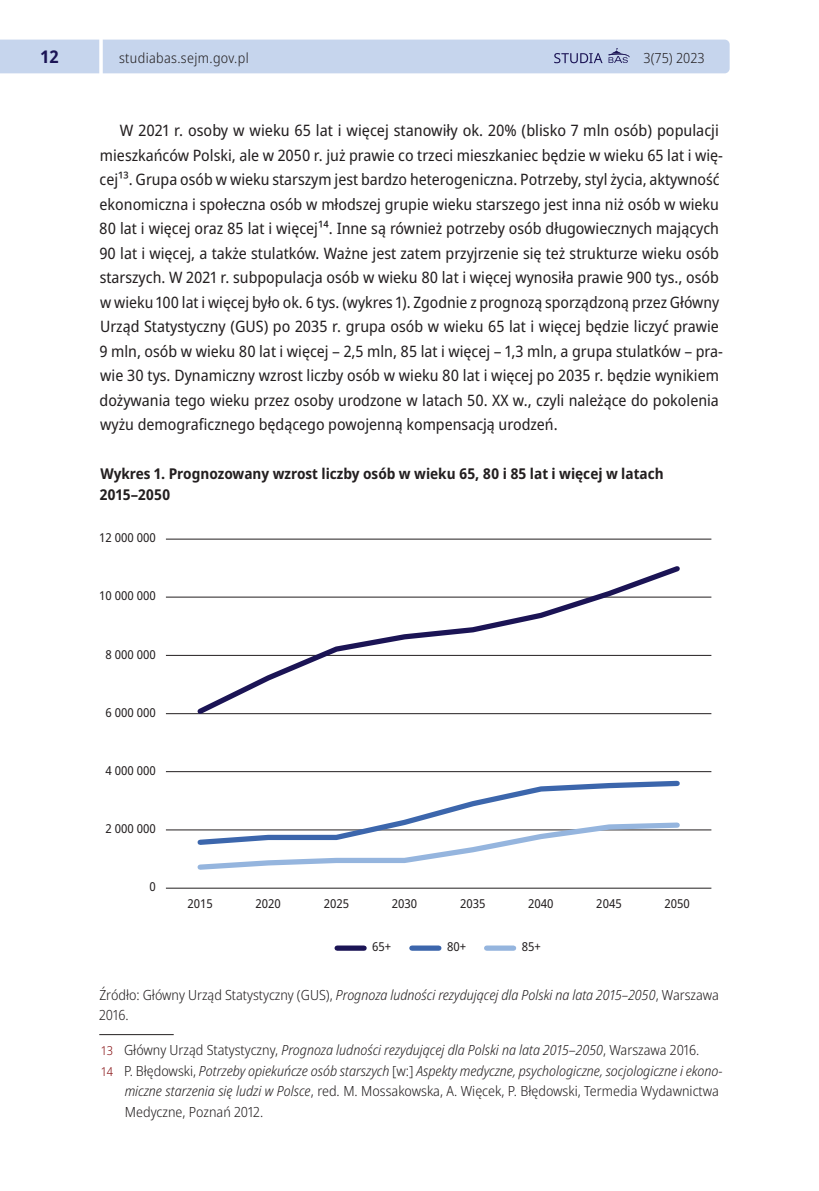
<style>
.page{position:relative;width:819px;height:1191px;background:#fff}
.page>*{position:absolute;margin:0;border:0;box-sizing:border-box;transform-origin:0 0}
.t1{font:700 semi-condensed 17.5px "Noto Sans";color:#1b1455}
.t2{font:semi-condensed 15.75px/24.5px "Noto Sans";color:#231f20}
.t3{font:700 semi-condensed 14.88px/21px "Noto Sans";color:#231f20}
.t4{font:italic 300 semi-condensed 14px/20.5px "Noto Sans";color:#231f20}
.t5{font:300 semi-condensed 14px "Noto Sans";color:#231f20}
.t6{font:300 semi-condensed 14px "Noto Sans";letter-spacing:.025em;color:#231f20}
.t7{font:semi-condensed 12.25px "Noto Sans";color:#231f20}
.s1{font-style:normal}
.s2{font-style:normal;font-size:12.25px;color:#850e11}
.s3{font-style:italic}
</style>
<div class="page">
<div style="left:0;top:40px;width:729px;height:33px;background:#c6d5ed"></div>
<hr style="left:99px;top:0;width:4px;height:112px;background:#fff">
<hr style="left:166px;top:539px;width:545px;height:1px;background:#231f20">
<hr style="left:166px;top:597px;width:545px;height:1px;background:#231f20">
<hr style="left:166px;top:655px;width:545px;height:1px;background:#231f20">
<hr style="left:166px;top:713px;width:545px;height:1px;background:#231f20">
<hr style="left:166px;top:771px;width:545px;height:1px;background:#231f20">
<hr style="left:166px;top:829px;width:545px;height:1px;background:#231f20">
<hr style="left:166px;top:888px;width:545px;height:1px;background:#231f20">
<svg style="left:193px;top:566px;width:491px;height:149px"></svg>
<svg style="left:194px;top:780px;width:488px;height:90px"></svg>
<div style="left:337px;top:945px;width:27px;height:5px;background:#1b1455"></div>
<div style="left:412px;top:945px;width:27px;height:5px;background:#3c66ac"></div>
<div style="left:486px;top:945px;width:27px;height:5px;background:#95b5de"></div>
<hr style="left:99px;top:1034px;width:75px;height:1px;background:#231f20">
<p class="t1" style="left:40px;top:44px;width:20px">12</p>
<p class="t6" style="left:119px;top:48px;width:131px">studiabas.sejm.gov.pl</p>
<p class="t5" style="left:643px;top:48px;width:63px">3(75) 2023</p>
<p class="t2" style="left:99px;top:119px;width:625px;text-indent:21px">W 2021 r. osoby w wieku 65 lat i więcej stanowiły ok. 20% (blisko 7 mln osób) populacji mieszkańców Polski, ale w 2050 r. już prawie co trzeci mieszkaniec będzie w wieku 65 lat i wię&shy;cej13. Grupa osób w wieku starszym jest bardzo heterogeniczna. Potrzeby, styl życia, aktywność ekonomiczna i społeczna osób w młodszej grupie wieku starszego jest inna niż osób w wieku 80 lat i więcej oraz 85 lat i więcej14. Inne są również potrzeby osób długowiecznych mających 90 lat i więcej, a także stulatków. Ważne jest zatem przyjrzenie się też strukturze wieku osób starszych. W 2021 r. subpopulacja osób w wieku 80 lat i więcej wynosiła prawie 900 tys., osób w wieku 100 lat i więcej było ok. 6 tys. (wykres 1). Zgodnie z prognozą sporządzoną przez Główny Urząd Statystyczny (GUS) po 2035 r. grupa osób w wieku 65 lat i więcej będzie liczyć prawie 9 mln, osób w wieku 80 lat i więcej – 2,5 mln, 85 lat i więcej – 1,3 mln, a grupa stulatków – pra&shy;wie 30 tys. Dynamiczny wzrost liczby osób w wieku 80 lat i więcej po 2035 r. będzie wynikiem dożywania tego wieku przez osoby urodzone w latach 50. XX w., czyli należące do pokolenia wyżu demograficznego będącego powojenną kompensacją urodzeń.</p>
<p class="t3" style="left:100px;top:463px;width:565px">Wykres 1. Prognozowany wzrost liczby osób w wieku 65, 80 i 85 lat i więcej w latach<br>2015–2050</p>
<p class="t7" style="left:99px;top:529px;width:58px">12 000 000</p>
<p class="t7" style="left:99px;top:587px;width:58px">10 000 000</p>
<p class="t7" style="left:106px;top:645px;width:52px">8 000 000</p>
<p class="t7" style="left:106px;top:703px;width:52px">6 000 000</p>
<p class="t7" style="left:106px;top:762px;width:52px">4 000 000</p>
<p class="t7" style="left:106px;top:820px;width:52px">2 000 000</p>
<p class="t7" style="left:149px;top:878px;width:8px">0</p>
<p class="t7" style="left:187px;top:895px;width:27px">2015</p>
<p class="t7" style="left:255px;top:895px;width:27px">2020</p>
<p class="t7" style="left:324px;top:895px;width:27px">2025</p>
<p class="t7" style="left:392px;top:895px;width:27px">2030</p>
<p class="t7" style="left:460px;top:895px;width:27px">2035</p>
<p class="t7" style="left:528px;top:895px;width:27px">2040</p>
<p class="t7" style="left:596px;top:895px;width:27px">2045</p>
<p class="t7" style="left:664px;top:895px;width:27px">2050</p>
<p class="t7" style="left:372px;top:938px;width:21px">65+</p>
<p class="t7" style="left:447px;top:938px;width:21px">80+</p>
<p class="t7" style="left:522px;top:938px;width:21px">85+</p>
<p class="t4" style="left:99px;top:985px;width:621px"><span class="s1">Źródło: Główny Urząd Statystyczny (GUS),</span> Prognoza ludności rezydującej dla Polski na lata 2015–2050<span class="s1">, Warszawa<br>2016.</span></p>
<p class="t4" style="left:101px;top:1040px;width:600px"><span class="s2">13</span> <span class="s1">Główny Urząd Statystyczny,</span> Prognoza ludności rezydującej dla Polski na lata 2015<span class="s1">–</span>2050<span class="s1">, Warszawa 2016.</span></p>
<p class="t4" style="left:101px;top:1060px;width:623px"><span class="s2">14</span> <span class="s1">P. Błędowski,</span> Potrzeby opiekuńcze osób starszych <span class="s1">[w:]</span> Aspekty medyczne, psychologiczne, socjologiczne i ekono-</p>
<p class="t5" style="left:125px;top:1081px;width:595px"><span class="s3">miczne starzenia się ludzi w Polsce</span>, red. M. Mossakowska, A. Więcek, P. Błędowski, Termedia Wydawnictwa</p>
<p class="t5" style="left:125px;top:1101px;width:140px">Medyczne, Poznań 2012.</p>
</div>
